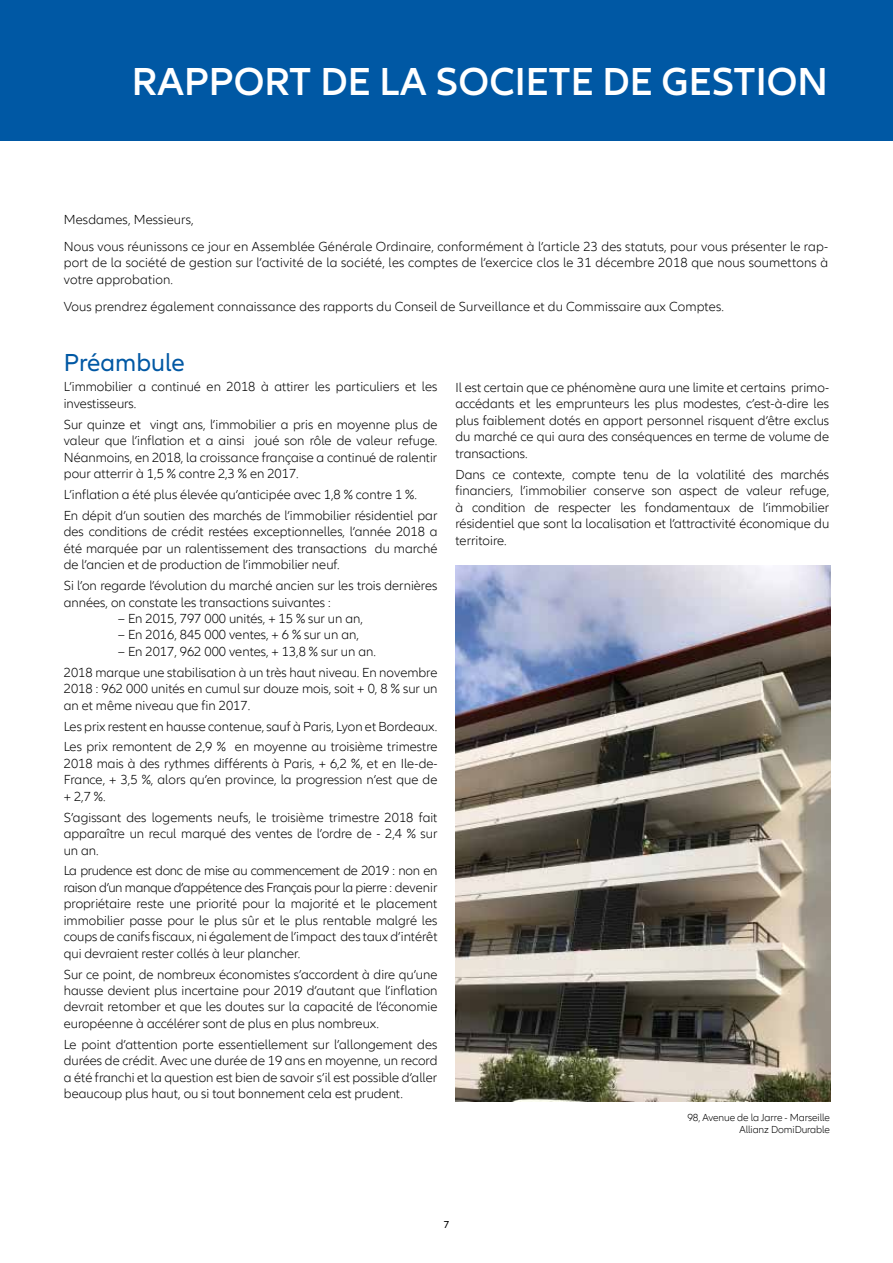
<style>
.page{position:relative;width:893px;height:1263px;background:#fff}
.page>*{position:absolute;margin:0;border:0;box-sizing:border-box;transform-origin:0 0}
.t1{font:600 40.5px "Allianz Neo";color:#fff}
.t2{font:25.5px "Allianz Neo";color:#0058a4}
.t3{font:300 13.5px/16.5px "Allianz Neo";color:#000;text-align:justify}
.t4{font:300 10.5px/12px "Allianz Neo";letter-spacing:-.01em;color:#000;text-align:right}
.t5{font:10.5px "Allianz Neo";color:#000}
</style>
<div class="page">
<div style="left:0;top:0;width:893px;height:140px;background:#0058a4"></div>
<img style="left:456px;top:566px;width:374px;height:535px">
<h1 class="t1" style="left:132px;top:58px;width:691px">RAPPORT DE LA SOCI ETE DE GESTION</h1>
<p class="t3" style="left:64px;top:206px;width:766px;line-height:27.2px">M esdames, M essieurs,<br>N ous vous réunissons ce jour en Assemblée Générale Ordinaire, conformément à l’article 23 des statuts, pour vous présenter le rap-</p>
<p class="t3" style="left:64px;top:255px;width:766px">port de la société de gestion sur l’activité de la société, les comptes de l’exercice clos le 31 décembre 2018 que nous soumettons à votre approbation.</p>
<p class="t3" style="left:64px;top:299px;width:662px">Vous prendrez également connaissance des rapports du Conseil de Surveillance et du Commissaire aux Comptes.</p>
<h2 class="t2" style="left:64px;top:348px;width:123px">Préambule</h2>
<p class="t3" style="left:64px;top:379px;width:375px">L’immobilier a continué en 2018 à attirer les particuliers et les investisseurs.</p>
<p class="t3" style="left:64px;top:416px;width:375px">Sur quinze et vingt ans, l’immobilier a pris en moyenne plus de valeur que l’inflation et a ainsi joué son rôle de valeur refuge.<br>Néanmoins, en 2018, la croissance française a continué de ralentir pour atterrir à 1,5 % contre 2,3 % en 2017.</p>
<p class="t3" style="left:64px;top:484px;width:375px;line-height:20.7px">L’inflation a été plus élevée qu’anticipée avec 1,8 % contre 1 %.<br>En dépit d’un soutien des marchés de l’immobilier résidentiel par</p>
<p class="t3" style="left:64px;top:524px;width:375px">des conditions de crédit restées exceptionnelles, l’année 2018 a été marquée par un ralentissement des transactions du marché de l’ancien et de production de l’immobilier neuf.</p>
<p class="t3" style="left:64px;top:578px;width:375px">Si l’on regarde l’évolution du marché ancien sur les trois dernières</p>
<p class="t3" style="left:64px;top:594px;width:268px">années, on constate les transactions suivantes :</p>
<p class="t3" style="left:118px;top:611px;width:247px">− En 2015, 797 000 unités, + 15 % sur un an,</p>
<p class="t3" style="left:118px;top:627px;width:243px">− En 2016, 845 000 ventes, + 6 % sur un an,</p>
<p class="t3" style="left:118px;top:644px;width:260px">− En 2017, 962 000 ventes, + 13,8 % sur un an.</p>
<p class="t3" style="left:64px;top:664px;width:375px">2018 marque une stabilisation à un très haut niveau. En novembre 2018 : 962 000 unités en cumul sur douze mois, soit + 0, 8 % sur un an et même niveau que fin 2017.</p>
<p class="t3" style="left:64px;top:716px;width:375px;line-height:20.7px">Les prix restent en hausse contenue, sauf à Paris, Lyon et Bordeaux.<br>Les prix remontent de 2,9 % en moyenne au troisième trimestre</p>
<p class="t3" style="left:64px;top:755px;width:375px">2018 mais à des rythmes différents à Paris, + 6,2 %, et en Ile-de-France, + 3,5 %, alors qu’en province, la progression n’est que de + 2,7 %.</p>
<p class="t3" style="left:64px;top:809px;width:375px">S’agissant des logements neufs, le troisième trimestre 2018 fait apparaître un recul marqué des ventes de l’ordre de - 2,4 % sur un an.</p>
<p class="t3" style="left:64px;top:863px;width:375px">La prudence est donc de mise au commencement de 2019 : non en raison d’un manque d’appétence des Français pour la pierre : devenir propriétaire reste une priorité pour la majorité et le placement immobilier passe pour le plus sûr et le plus rentable malgré les coups de canifs fiscaux, ni également de l’impact des taux d’intérêt qui devraient rester collés à leur plancher.</p>
<p class="t3" style="left:64px;top:966px;width:375px">Sur ce point, de nombreux économistes s’accordent à dire qu’une hausse devient plus incertaine pour 2019 d’autant que l’inflation devrait retomber et que les doutes sur la capacité de l’économie européenne à accélérer sont de plus en plus nombreux.</p>
<p class="t3" style="left:64px;top:1036px;width:375px">Le point d’attention porte essentiellement sur l’allongement des durées de crédit. Avec une durée de 19 ans en moyenne, un record a été franchi et la question est bien de savoir s’il est possible d’aller beaucoup plus haut, ou si tout bonnement cela est prudent.</p>
<p class="t3" style="left:455px;top:379px;width:375px">I l est certain que ce phénomène aura une limite et certains primo&shy;accédants et les emprunteurs les plus modestes, c’est-à-dire les plus faiblement dotés en apport personnel risquent d’être exclus du marché ce qui aura des conséquences en terme de volume de transactions.</p>
<p class="t3" style="left:455px;top:466px;width:375px">Dans ce contexte, compte tenu de la volatilité des marchés financiers, l’immobilier conserve son aspect de valeur refuge, à condition de respecter les fondamentaux de l’immobilier résidentiel que sont la localisation et l’attractivité économique du territoire.</p>
<p class="t4" style="left:687px;top:1111px;width:144px">98, Avenue de la Jarre - M arseille<br>Allianz DomiDurable</p>
<p class="t5" style="left:444px;top:1219px;width:7px">7</p>
</div>
